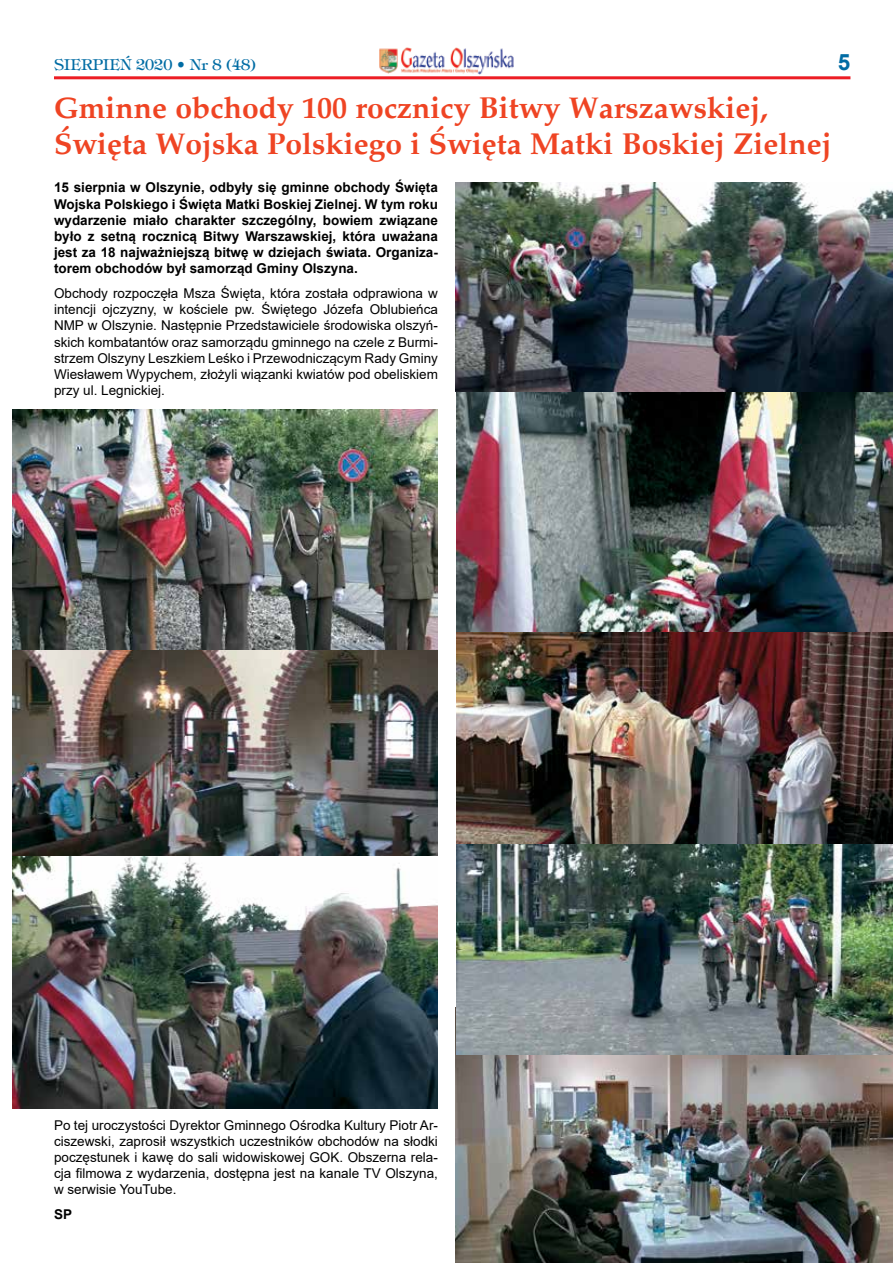
<style>
.page{position:relative;width:893px;height:1263px;background:#fff}
.page>*{position:absolute;margin:0;border:0;box-sizing:border-box;transform-origin:0 0}
.t1{font:700 30px/36px "Palm Springs";color:#ef4423}
.t2{font:700 22.5px "Arial";color:#006ca4}
.t3{font:15px "Timpani";color:#006ca4}
.t4{font:13.5px/16.2px "Arial";color:#000;text-align:justify}
.t5{font:700 13.5px/16.2px "Arial";color:#000;text-align:justify}
</style>
<div class="page">
<img style="left:379px;top:47px;width:135px;height:28px">
<hr style="left:54px;top:76px;width:796px;height:3px;background:#ed1d24">
<img style="left:455px;top:1007px;width:438px;height:256px">
<img style="left:13px;top:649px;width:425px;height:459px">
<img style="left:456px;top:182px;width:437px;height:435px">
<img style="left:456px;top:617px;width:437px;height:437px">
<img style="left:13px;top:410px;width:425px;height:239px">
<p class="t3" style="left:54px;top:55px;width:203px">SIERPIEŃ 2020 • Nr 8 (48)</p>
<h2 class="t2" style="left:838px;top:47px;width:14px">5</h2>
<h1 class="t1" style="left:54px;top:90px;width:779px">Gminne obchody 100 rocznicy Bitwy Warszawskiej,<br>Święta Wojska Polskiego i Święta Matki Boskiej Zielnej</h1>
<p class="t5" style="left:54px;top:180px;width:385px">15 sierpnia w Olszynie, odbyły się gminne obchody Święta Wojska Polskiego i Święta Matki Boskiej Zielnej. W tym roku wydarzenie miało charakter szczególny, bowiem związane było z setną rocznicą Bitwy Warszawskiej, która uważana jest za 18 najważniejszą bitwę w dziejach świata. Organiza&shy;torem obchodów był samorząd Gminy Olszyna.</p>
<p class="t4" style="left:54px;top:285px;width:385px">Obchody rozpoczęła Msza Święta, która została odprawiona w intencji ojczyzny, w kościele pw. Świętego Józefa Oblubieńca NMP w Olszynie. Następnie Przedstawiciele środowiska olszyń&shy;skich kombatantów oraz samorządu gminnego na czele z Burmi&shy;strzem Olszyny Leszkiem Leśko i Przewodniczącym Rady Gminy Wiesławem Wypychem, złożyli wiązanki kwiatów pod obeliskiem przy ul. Legnickiej.</p>
<p class="t4" style="left:54px;top:1116px;width:385px">Po tej uroczystości Dyrektor Gminnego Ośrodka Kultury Piotr Ar&shy;ciszewski, zaprosił wszystkich uczestników obchodów na słodki poczęstunek i kawę do sali widowiskowej GOK. Obszerna rela&shy;cja filmowa z wydarzenia, dostępna jest na kanale TV Olszyna, w serwisie YouTube.</p>
<p class="t5" style="left:54px;top:1206px;width:20px">SP</p>
</div>
